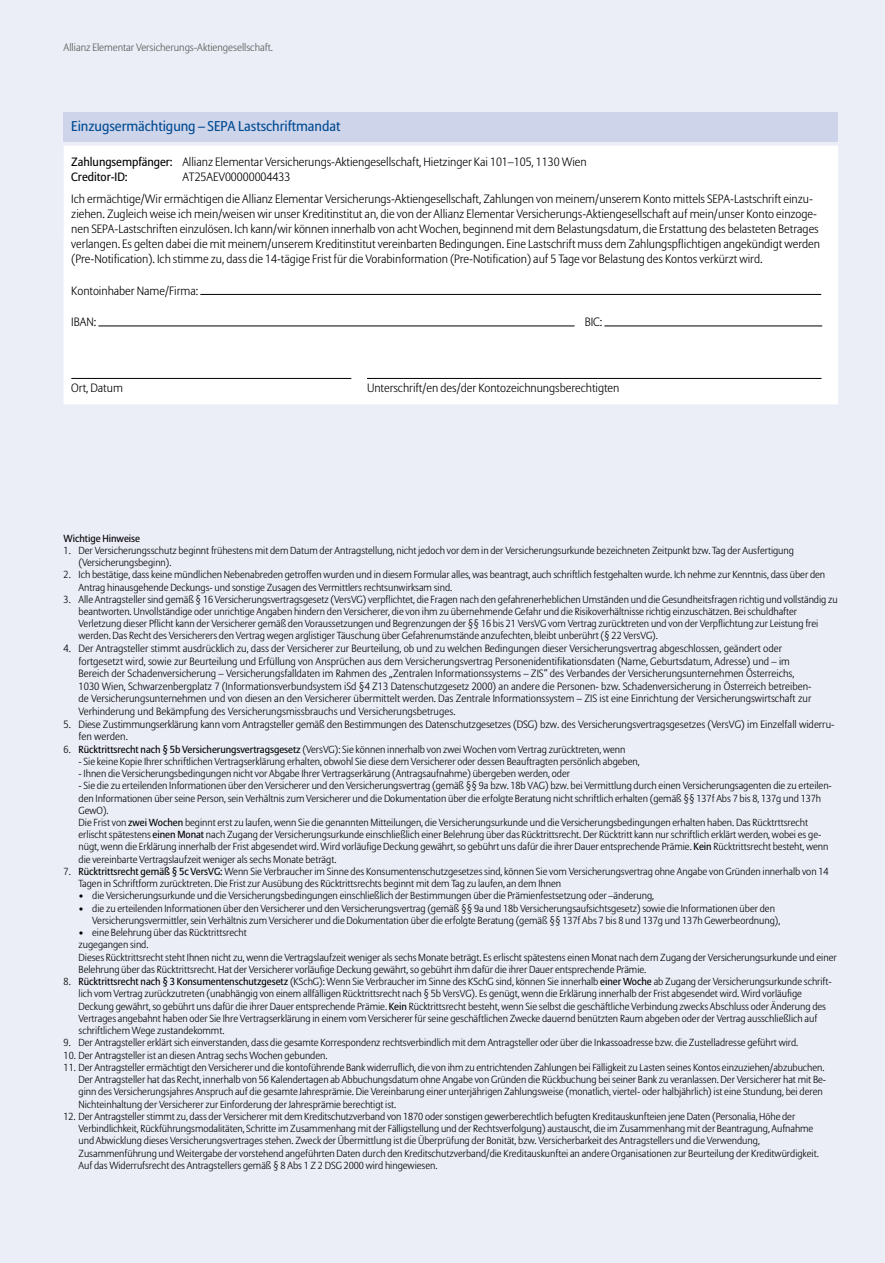
<style>
.page{position:relative;width:885px;height:1263px;background:#fff}
.page>*{position:absolute;margin:0;border:0;box-sizing:border-box;transform-origin:0 0}
.t1{font:14.1px "Allianz Sans";letter-spacing:-.005em;color:#004b92}
.t2{font:300 12px/15px "Allianz Sans";letter-spacing:-.005em;color:#000}
.t3{font:300 10.5px/12.6px "Allianz Sans";color:#000}
.t4{font:300 10.5px "Allianz Sans";letter-spacing:-.005em;color:#565655}
.t5{font:300 10.2px/12.3px "Allianz Sans";letter-spacing:-.005em;color:#000}
.t6{font:10.2px "Allianz Sans";letter-spacing:-.005em;color:#000}
.s1{font-weight:400}
</style>
<div class="page">
<div style="left:0;top:0;width:884px;height:1263px;background:#ebedf7"></div>
<div style="left:63px;top:146px;width:775px;height:258px;background:#fff"></div>
<div style="left:64px;top:112px;width:773px;height:29px;background:#ced4ea"></div>
<hr style="left:200px;top:294px;width:621px;height:1px;background:#000">
<hr style="left:98px;top:326px;width:476px;height:1px;background:#000">
<hr style="left:604px;top:326px;width:218px;height:1px;background:#000">
<hr style="left:71px;top:378px;width:280px;height:1px;background:#000">
<hr style="left:367px;top:378px;width:454px;height:1px;background:#000">
<p class="t4" style="left:64px;top:41px;width:211px">Allianz Elementar Versicherungs-Aktiengesellschaft.</p>
<h1 class="t1" style="left:71px;top:117px;width:270px">Einzugsermächtigung – SEPA Lastschriftmandat</h1>
<p class="t2" style="left:71px;top:154px;width:517px"><span class="s1">Zahlungsempfänger:</span> Allianz Elementar Versicherungs-Aktiengesellschaft, Hietzinger Kai 101–105, 1130 Wien<br><span class="s1">Creditor-ID:</span></p>
<p class="t2" style="left:71px;top:165px;width:743px;line-height:22.5px;text-indent:111px">AT25AEV00000004433<br>Ich ermächtige/Wir ermächtigen die Allianz Elementar Versicherungs-Aktiengesellschaft, Zahlungen von meinem/unserem Konto mittels SEPA-Lastschrift einzu-</p>
<p class="t2" style="left:71px;top:206px;width:750px">ziehen. Zugleich weise ich mein/weisen wir unser Kreditinstitut an, die von der Allianz Elementar Versicherungs-Aktiengesellschaft auf mein/unser Konto einzoge&shy;nen SEPA-Lastschriften einzulösen. Ich kann/wir können innerhalb von acht Wochen, beginnend mit dem Belastungsdatum, die Erstattung des belasteten Betrages verlangen. Es gelten dabei die mit meinem/unserem Kreditinstitut vereinbarten Bedingungen. Eine Lastschrift muss dem Zahlungspflichtigen angekündigt werden (Pre-Notification). Ich stimme zu, dass die 14-tägige Frist für die Vorabinformation (Pre-Notification) auf 5 Tage vor Belastung des Kontos verkürzt wird.</p>
<p class="t2" style="left:71px;top:283px;width:128px">Kontoinhaber Name/Firma:</p>
<p class="t2" style="left:71px;top:314px;width:26px">IBAN:</p>
<p class="t2" style="left:584px;top:314px;width:19px">BIC:</p>
<p class="t2" style="left:71px;top:380px;width:53px">Ort, Datum</p>
<p class="t2" style="left:367px;top:380px;width:254px">Unterschrift/en des/der Kontozeichnungsberechtigten</p>
<p class="t6" style="left:64px;top:532px;width:78px">Wichtige Hinweise</p>
<p class="t5" style="left:79px;top:544px;width:717px;text-indent:-15px">1. Der Versicherungsschutz beginnt frühestens mit dem Datum der Antragstellung, nicht jedoch vor dem in der Versicherungsurkunde bezeichneten Zeitpunkt bzw. Tag der Ausfertigung (Versicherungsbeginn).</p>
<p class="t5" style="left:79px;top:568px;width:748px;text-indent:-15px">2. Ich bestätige, dass keine mündlichen Nebenabreden getroffen wurden und in diesem Formular alles, was beantragt, auch schriftlich festgehalten wurde. Ich nehme zur Kenntnis, dass über den<br>Antrag hinausgehende Deckungs- und sonstige Zusagen des Vermittlers rechtsunwirksam sind.</p>
<p class="t5" style="left:79px;top:593px;width:760px;text-indent:-15px">3. Alle Antragsteller sind gemäß § 16 Versicherungsvertragsgesetz (VersVG) verpflichtet, die Fragen nach den gefahrenerheblichen Umständen und die Gesundheitsfragen richtig und vollständig zu beantworten. Unvollständige oder unrichtige Angaben hindern den Versicherer, die von ihm zu übernehmende Gefahr und die Risikoverhältnisse richtig einzuschätzen. Bei schuldhafter Verletzung dieser Pflicht kann der Versicherer gemäß den Voraussetzungen und Begrenzungen der §§ 16 bis 21 VersVG vom Vertrag zurücktreten und von der Verpflichtung zur Leistung frei werden. Das Recht des Versicherers den Vertrag wegen arglistiger Täuschung über Gefahrenumstände anzufechten, bleibt unberührt (§ 22 VersVG).</p>
<p class="t3" style="left:78px;top:642px;width:734px;text-indent:-15px">4. Der Antragsteller stimmt ausdrücklich zu, dass der Versicherer zur Beurteilung, ob und zu welchen Bedingungen dieser Versicherungsvertrag abgeschlossen, geändert oder fortgesetzt wird, sowie zur Beurteilung und Erfüllung von Ansprüchen aus dem Versicherungsvertrag Personenidentifikationsdaten (Name, Geburtsdatum, Adresse) und – im Bereich der Schadenversicherung – Versicherungsfalldaten im Rahmen des „Zentralen Informationssystems – ZIS“ des Verbandes der Versicherungsunternehmen Österreichs, 1030 Wien, Schwarzenbergplatz 7 (Informationsverbundsystem iSd §4 Z13 Datenschutzgesetz 2000) an andere die Personen- bzw. Schadenversicherung in Österreich betreiben&shy;de Versicherungsunternehmen und von diesen an den Versicherer übermittelt werden. Das Zentrale Informationssystem – ZIS ist eine Einrichtung der Versicherungswirtschaft zur Verhinderung und Bekämpfung des Versicherungsmissbrauchs und Versicherungsbetruges.</p>
<p class="t3" style="left:78px;top:717px;width:757px;text-indent:-15px">5. Diese Zustimmungserklärung kann vom Antragsteller gemäß den Bestimmungen des Datenschutzgesetzes (DSG) bzw. des Versicherungsvertragsgesetzes (VersVG) im Einzelfall widerru&shy;fen werden.</p>
<p class="t5" style="left:64px;top:743px;width:563px">6. <span class="s1">Rücktrittsrecht nach § 5b Versicherungsvertragsgesetz</span> (VersVG): Sie können innerhalb von zwei Wochen vom Vertrag zurücktreten, wenn</p>
<p class="t5" style="left:79px;top:755px;width:562px">- Sie keine Kopie Ihrer schriftlichen Vertragserklärung erhalten, obwohl Sie diese dem Versicherer oder dessen Beauftragten persönlich abgeben,</p>
<p class="t5" style="left:79px;top:767px;width:493px">- Ihnen die Versicherungsbedingungen nicht vor Abgabe Ihrer Vertragserkärung (Antragsaufnahme) übergeben werden, oder</p>
<p class="t5" style="left:79px;top:779px;width:754px">- Sie die zu erteilenden Informationen über den Versicherer und den Versicherungsvertrag (gemäß §§ 9a bzw. 18b VAG) bzw. bei Vermittlung durch einen Versicherungsagenten die zu erteilen&shy;den Informationen über seine Person, sein Verhältnis zum Versicherer und die Dokumentation über die erfolgte Beratung nicht schriftlich erhalten (gemäß §§ 137f Abs 7 bis 8, 137g und 137h GewO).<br>Die Frist von <span class="s1">zwei Wochen</span> beginnt erst zu laufen, wenn Sie die genannten Mitteilungen, die Versicherungsurkunde und die Versicherungsbedingungen erhalten haben. Das Rücktrttsrecht erlischt spätestens <span class="s1">einen Monat</span> nach Zugang der Versicherungsurkunde einschließlich einer Belehrung über das Rücktrittsrecht. Der Rücktritt kann nur schriftlich erklärt werden, wobei es ge&shy;nügt, wenn die Erklärung innerhalb der Frist abgesendet wird. Wird vorläufige Deckung gewährt, so gebührt uns dafür die ihrer Dauer entsprechende Prämie. <span class="s1">Kein</span> Rücktrittsrecht besteht, wenn die vereinbarte Vertragslaufzeit weniger als sechs Monate beträgt.</p>
<p class="t5" style="left:79px;top:865px;width:751px;text-indent:-15px">7. <span class="s1">Rücktrittsrecht gemäß § 5c VersVG:</span> Wenn Sie Verbraucher im Sinne des Konsumentenschutzgesetzes sind, können Sie vom Versicherungsvertrag ohne Angabe von Gründen innerhalb von 14<br>Tagen in Schriftform zurücktreten. Die Frist zur Ausübung des Rücktrittsrechts beginnt mit dem Tag zu laufen, an dem Ihnen</p>
<p class="t5" style="left:79px;top:889px;width:577px">• die Versicherungsurkunde und die Versicherungsbedingungen einschließlich der Bestimmungen über die Prämienfestsetzung oder –änderung,</p>
<p class="t5" style="left:92px;top:902px;width:689px;text-indent:-14px">• die zu erteilenden Informationen über den Versicherer und den Versicherungsvertrag (gemäß §§ 9a und 18b Versicherungsaufsichtsgesetz) sowie die Informationen über den<br>Versicherungsvermittler, sein Verhältnis zum Versicherer und die Dokumentation über die erfolgte Beratung (gemäß §§ 137f Abs 7 bis 8 und 137g und 137h Gewerbeordnung),</p>
<p class="t5" style="left:79px;top:926px;width:759px">• eine Belehrung über das Rücktrittsrecht<br>zugegangen sind.<br>Dieses Rücktrittsrecht steht Ihnen nicht zu, wenn die Vertragslaufzeit weniger als sechs Monate beträgt. Es erlischt spätestens einen Monat nach dem Zugang der Versicherungsurkunde und einer Belehrung über das Rücktrittsrecht. Hat der Versicherer vorläufige Deckung gewährt, so gebührt ihm dafür die ihrer Dauer entsprechende Prämie.</p>
<p class="t5" style="left:79px;top:975px;width:754px;text-indent:-15px">8. <span class="s1">Rücktrittsrecht nach § 3 Konsumentenschutzgesetz</span> (KSchG): Wenn Sie Verbraucher im Sinne des KSchG sind, können Sie innerhalb <span class="s1">einer Woche</span> ab Zugang der Versicherungsurkunde schrift&shy;lich vom Vertrag zurückzutreten (unabhängig von einem allfälligen Rücktrittsrecht nach § 5b VersVG). Es genügt, wenn die Erklärung innerhalb der Frist abgesendet wird. Wird vorläufige Deckung gewährt, so gebührt uns dafür die ihrer Dauer entsprechende Prämie. <span class="s1">Kein</span> Rücktrittsrecht besteht, wenn Sie selbst die geschäftliche Verbindung zwecks Abschluss oder Änderung des Vertrages angebahnt haben oder Sie Ihre Vertragserklärung in einem vom Versicherer für seine geschäftlichen Zwecke dauernd benützten Raum abgeben oder der Vertrag ausschließlich auf schriftlichem Wege zustandekommt.</p>
<p class="t5" style="left:64px;top:1036px;width:736px">9. Der Antragsteller erklärt sich einverstanden, dass die gesamte Korrespondenz rechtsverbindlich mit dem Antragsteller oder über die Inkassoadresse bzw. die Zustelladresse geführt wird.</p>
<p class="t5" style="left:64px;top:1049px;width:265px">10. Der Antragsteller ist an diesen Antrag sechs Wochen gebunden.</p>
<p class="t5" style="left:79px;top:1061px;width:749px;text-indent:-15px">11. Der Antragsteller ermächtigt den Versicherer und die kontoführende Bank widerruflich, die von ihm zu entrichtenden Zahlungen bei Fälligkeit zu Lasten seines Kontos einzuziehen/abzubuchen.<br>Der Antragsteller hat das Recht, innerhalb von 56 Kalendertagen ab Abbuchungsdatum ohne Angabe von Gründen die Rückbuchung bei seiner Bank zu veranlassen. Der Versicherer hat mit Be&shy;ginn des Versicherungsjahres Anspruch auf die gesamte Jahresprämie. Die Vereinbarung einer unterjährigen Zahlungsweise (monatlich, viertel- oder halbjährlich) ist eine Stundung, bei deren Nichteinhaltung der Versicherer zur Einforderung der Jahresprämie berechtigt ist.</p>
<p class="t5" style="left:79px;top:1110px;width:741px;text-indent:-15px">12. Der Antragsteller stimmt zu, dass der Versicherer mit dem Kreditschutzverband von 1870 oder sonstigen gewerberechtlich befugten Kreditauskunfteien jene Daten (Personalia, Höhe der Verbindlichkeit, Rückführungsmodalitäten, Schritte im Zusammenhang mit der Fälligstellung und der Rechtsverfolgung) austauscht, die im Zusammenhang mit der Beantragung, Aufnahme und Abwicklung dieses Versicherungsvertrages stehen. Zweck der Übermittlung ist die Überprüfung der Bonität, bzw. Versicherbarkeit des Antragstellers und die Verwendung, Zusammenführung und Weitergabe der vorstehend angeführten Daten durch den Kreditschutzverband/die Kreditauskunftei an andere Organisationen zur Beurteilung der Kreditwürdigkeit.<br>Auf das Widerrufsrecht des Antragstellers gemäß § 8 Abs 1 Z 2 DSG 2000 wird hingewiesen.</p>
</div>
